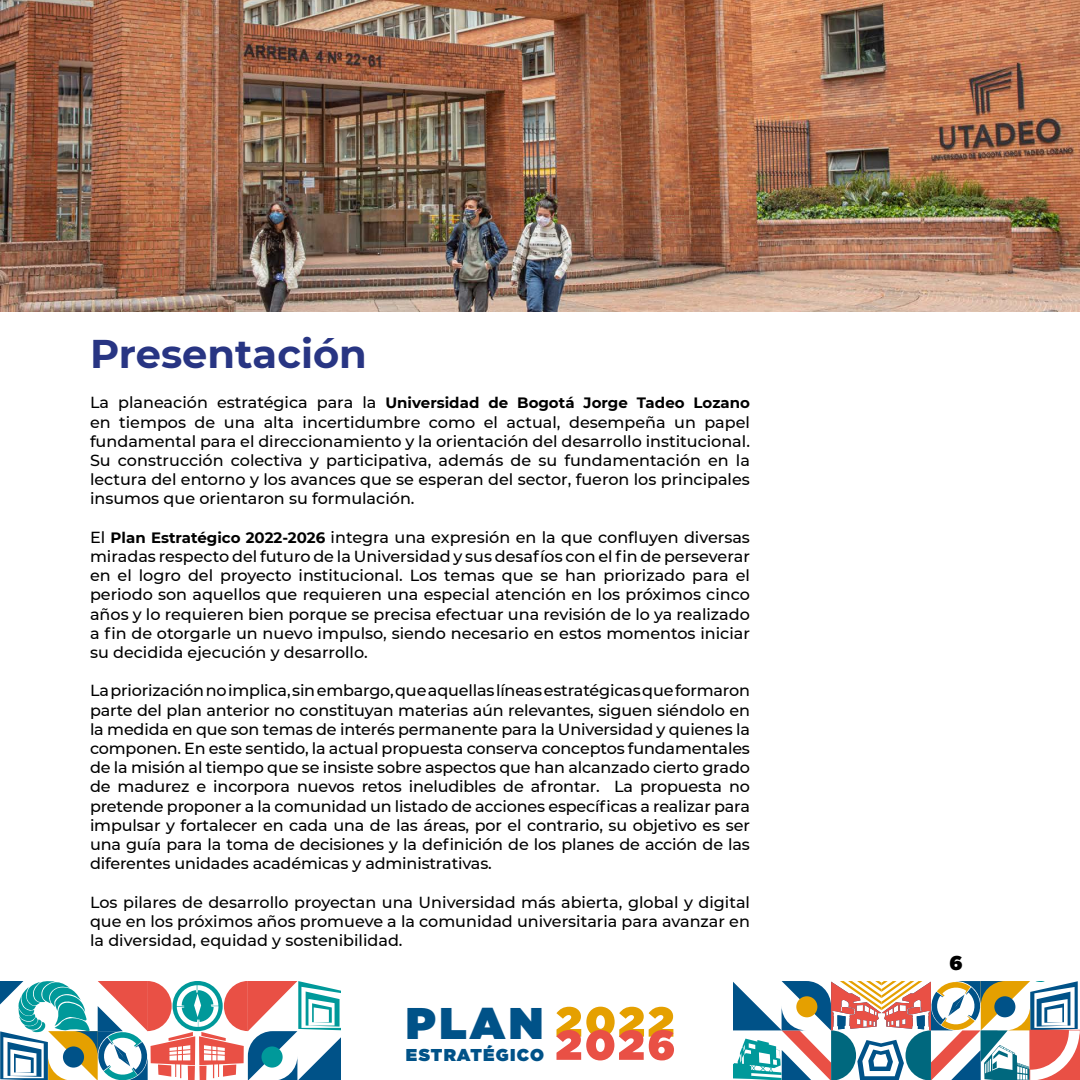
<style>
.page{position:relative;width:1080px;height:1080px;background:#fff}
.page>*{position:absolute;margin:0;border:0;box-sizing:border-box;transform-origin:0 0}
.t1{font:900 44.3px "Gotham";color:#005288}
.t2{font:700 40px "Montserrat";color:#283583}
.t3{font:900 20px "Gotham";color:#000}
.t4{font:900 17.2px "Gotham";letter-spacing:.075em;color:#005288}
.t5{font:500 16px/19.2px "Montserrat";color:#000;text-align:justify}
.t6{font:700 15px "Montserrat";color:#000}
.s1{font-weight:500;font-size:16px}
.s2{font-weight:700;font-size:15px}
</style>
<div class="page">
<svg style="left:0;top:981px;width:341px;height:99px"></svg>
<svg style="left:733px;top:981px;width:347px;height:99px"></svg>
<svg style="left:556px;top:1007px;width:118px;height:53px"></svg>
<img style="left:0;top:0;width:1080px;height:312px">
<h2 class="t2" style="left:90px;top:325px;width:278px">Presentación</h2>
<p class="t6" style="left:90px;top:392px;width:662px"><span class="s1">La planeación estratégica para la</span> Universidad de Bogotá Jorge Tadeo Lozano</p>
<p class="t5" style="left:90px;top:412px;width:662px">en tiempos de una alta incertidumbre como el actual, desempeña un papel fundamental para el direccionamiento y la orientación del desarrollo institucional.<br>Su construcción colectiva y participativa, además de su fundamentación en la lectura del entorno y los avances que se esperan del sector, fueron los principales insumos que orientaron su formulación.</p>
<p class="t5" style="left:90px;top:527px;width:662px">El <span class="s2">Plan Estratégico 2022-2026</span> integra una expresión en la que confluyen diversas miradas respecto del futuro de la Universidad y sus desafíos con el fin de perseverar en el logro del proyecto institucional. Los temas que se han priorizado para el periodo son aquellos que requieren una especial atención en los próximos cinco años y lo requieren bien porque se precisa efectuar una revisión de lo ya realizado a fin de otorgarle un nuevo impulso, siendo necesario en estos momentos iniciar su decidida ejecución y desarrollo.</p>
<p class="t5" style="left:90px;top:681px;width:662px">La priorización no implica, sin embargo, que aquellas líneas estratégicas que formaron parte del plan anterior no constituyan materias aún relevantes, siguen siéndolo en la medida en que son temas de interés permanente para la Universidad y quienes la componen. En este sentido, la actual propuesta conserva conceptos fundamentales de la misión al tiempo que se insiste sobre aspectos que han alcanzado cierto grado de madurez e incorpora nuevos retos ineludibles de afrontar. La propuesta no pretende proponer a la comunidad un listado de acciones específicas a realizar para impulsar y fortalecer en cada una de las áreas, por el contrario, su objetivo es ser una guía para la toma de decisiones y la definición de los planes de acción de las diferentes unidades académicas y administrativas.</p>
<p class="t5" style="left:90px;top:892px;width:662px">Los pilares de desarrollo proyectan una Universidad más abierta, global y digital que en los próximos años promueve a la comunidad universitaria para avanzar en la diversidad, equidad y sostenibilidad.</p>
<h1 class="t1" style="left:406px;top:997px;width:139px">PLAN</h1>
<p class="t4" style="left:406px;top:1045px;width:140px">ESTRATÉGICO</p>
<p class="t3" style="left:949px;top:951px;width:15px">6</p>
</div>
